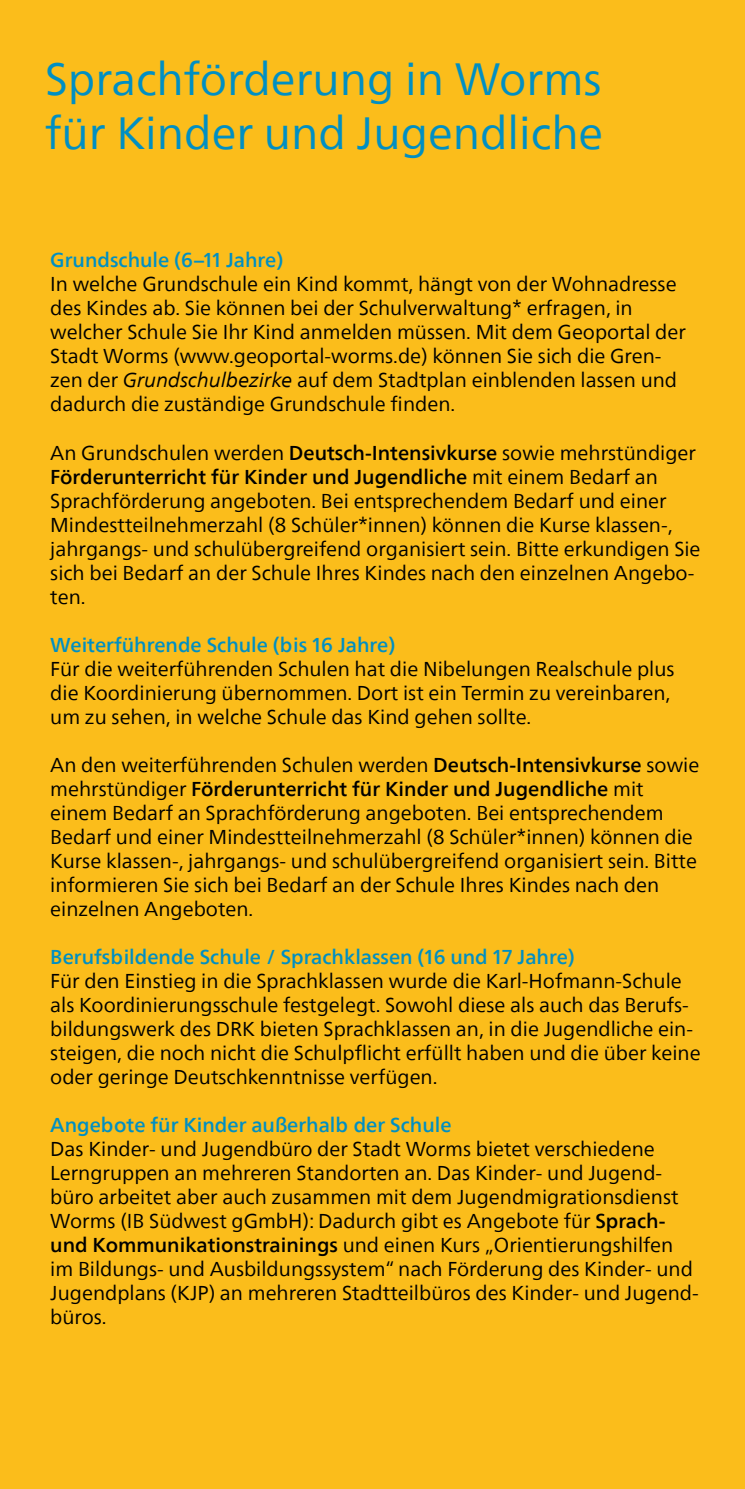
<style>
.page{position:relative;width:745px;height:1489px;background:#fff}
.page>*{position:absolute;margin:0;border:0;box-sizing:border-box;transform-origin:0 0}
.t1{font:45px/54px "Neue Frutiger World";color:#008fc3}
.t2{font:20px/24px "Neue Frutiger World";color:#000}
.t3{font:500 20px "Neue Frutiger World";color:#008fc3}
.s1{font-style:italic}
.s2{font-weight:500}
</style>
<div class="page">
<div style="left:0;top:0;width:744px;height:1488px;background:#fbbd1b"></div>
<h1 class="t1" style="left:45px;top:53px;width:559px">Sprachförderung in Worms für Kinder und Jugendliche</h1>
<p class="t3" style="left:50px;top:244px;width:234px">Grundschule (6–11 Jahre)</p>
<p class="t2" style="left:50px;top:273px;width:636px">In welche Grundschule ein Kind kommt, hängt von der Wohnadresse des Kindes ab. Sie können bei der Schulverwaltung* erfragen, in welcher Schule Sie Ihr Kind anmelden müssen. Mit dem Geoportal der Stadt Worms (www.geoportal-worms.de) können Sie sich die Gren&shy;zen der <span class="s1">Grundschulbezirke</span> auf dem Stadtplan einblenden lassen und dadurch die zuständige Grundschule finden.</p>
<p class="t2" style="left:50px;top:441px;width:651px">An Grundschulen werden <span class="s2">Deutsch-Intensivkurse</span> sowie mehrstündiger <span class="s2">Förderunterricht für Kinder und Jugendliche</span> mit einem Bedarf an Sprachförderung angeboten. Bei entsprechendem Bedarf und einer Mindestteilnehmerzahl (8 Schüler*innen) können die Kurse klassen-, jahrgangs- und schulübergreifend organisiert sein. Bitte erkundigen Sie sich bei Bedarf an der Schule Ihres Kindes nach den einzelnen Angebo&shy;ten.</p>
<p class="t3" style="left:50px;top:628px;width:346px">Weiterführende Schule (bis 16 Jahre)</p>
<p class="t2" style="left:50px;top:657px;width:625px">Für die weiterführenden Schulen hat die Nibelungen Realschule plus die Koordinierung übernommen. Dort ist ein Termin zu vereinbaren, um zu sehen, in welche Schule das Kind gehen sollte.</p>
<p class="t2" style="left:50px;top:753px;width:650px">An den weiterführenden Schulen werden <span class="s2">Deutsch-Intensivkurse</span> sowie mehrstündiger <span class="s2">Förderunterricht für Kinder und Jugendliche</span> mit einem Bedarf an Sprachförderung angeboten. Bei entsprechendem Bedarf und einer Mindestteilnehmerzahl (8 Schüler*innen) können die Kurse klassen-, jahrgangs- und schulübergreifend organisiert sein. Bitte informieren Sie sich bei Bedarf an der Schule Ihres Kindes nach den einzelnen Angeboten.</p>
<p class="t3" style="left:50px;top:940px;width:525px">Berufsbildende Schule / Sprachklassen (16 und 17 Jahre)</p>
<p class="t2" style="left:50px;top:969px;width:651px">Für den Einstieg in die Sprachklassen wurde die Karl-Hofmann-Schule als Koordinierungsschule festgelegt. Sowohl diese als auch das Berufs&shy;bildungswerk des DRK bieten Sprachklassen an, in die Jugendliche ein&shy;steigen, die noch nicht die Schulpflicht erfüllt haben und die über keine oder geringe Deutschkenntnisse verfügen.</p>
<p class="t3" style="left:50px;top:1108px;width:402px">Angebote für Kinder außerhalb der Schule</p>
<p class="t2" style="left:50px;top:1137px;width:649px">Das Kinder- und Jugendbüro der Stadt Worms bietet verschiedene Lerngruppen an mehreren Standorten an. Das Kinder- und Jugend&shy;büro arbeitet aber auch zusammen mit dem Jugendmigrationsdienst Worms (IB Südwest gGmbH): Dadurch gibt es Angebote für <span class="s2">Sprach&shy;und Kommunikationstrainings</span> und einen Kurs „Orientierungshilfen im Bildungs- und Ausbildungssystem“ nach Förderung des Kinder- und Jugendplans (KJP) an mehreren Stadtteilbüros des Kinder- und Jugend&shy;büros.</p>
</div>
